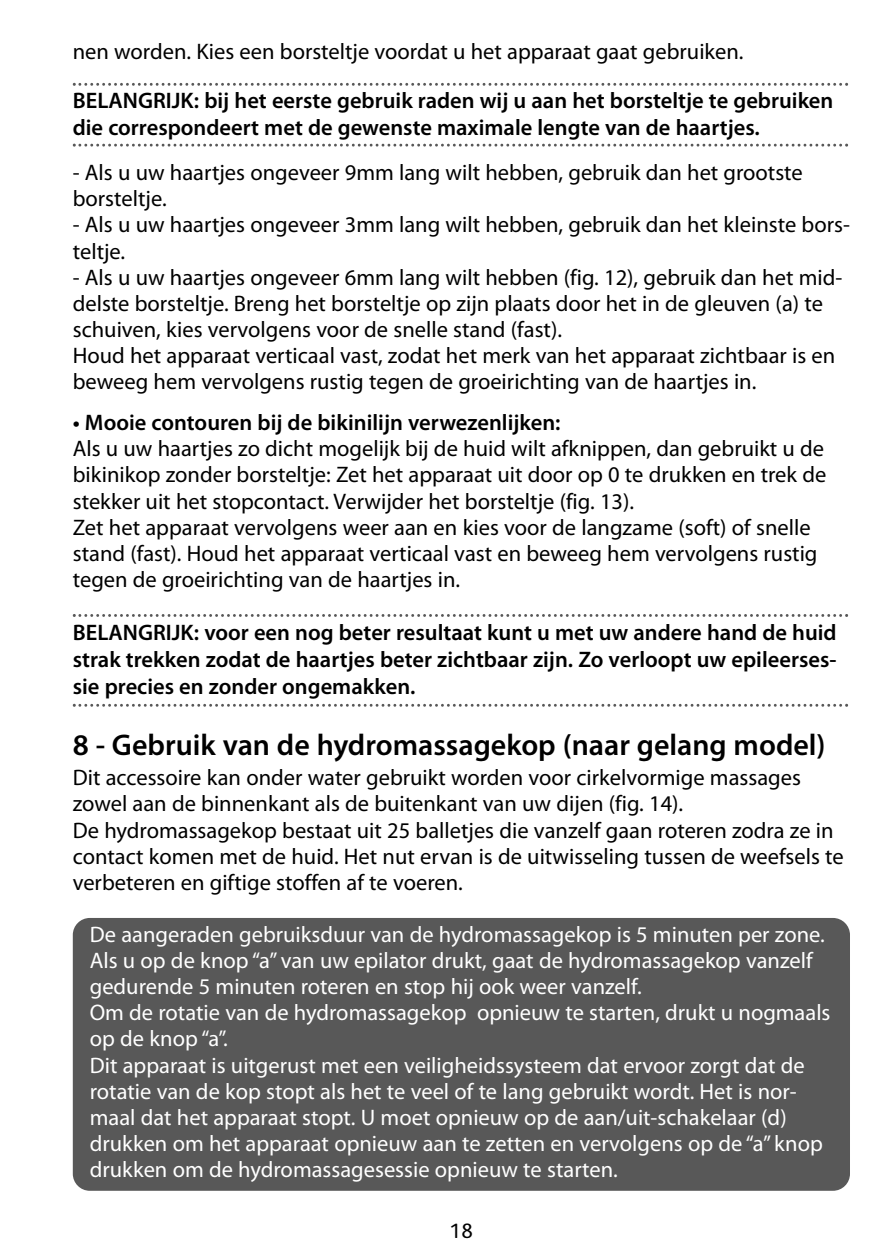
<style>
.page{position:relative;width:892px;height:1259px;background:#fff}
.page>*{position:absolute;margin:0;border:0;box-sizing:border-box;transform-origin:0 0}
.t1{font:600 30px "Myriad Pro";color:#000}
.t2{font:22.5px/26.1px "Myriad Pro";color:#000}
.t3{font:22.5px/26.1px "Myriad Pro";color:#fff}
.t4{font:600 22.5px/27px "Myriad Pro";color:#000}
.t5{font:20.7px "FS Albert";color:#000}
</style>
<div class="page">
<div style="left:73px;top:917px;width:777px;height:273px;background:#585858;border-radius:17px"></div>
<svg style="left:73px;top:614px;width:775px;height:3px"></svg>
<svg style="left:73px;top:703px;width:775px;height:3px"></svg>
<svg style="left:73px;top:83px;width:775px;height:3px"></svg>
<svg style="left:73px;top:144px;width:775px;height:3px"></svg>
<p class="t2" style="left:73px;top:40px;width:672px">nen worden. Kies een borsteltje voordat u het apparaat gaat gebruiken.</p>
<p class="t4" style="left:73px;top:89px;width:762px">BELANGRIJK: bij het eerste gebruik raden wij u aan het borsteltje te gebruiken die correspondeert met de gewenste maximale lengte van de haartjes.</p>
<p class="t2" style="left:73px;top:161px;width:731px">- Als u uw haartjes ongeveer 9mm lang wilt hebben, gebruik dan het grootste borsteltje.</p>
<p class="t2" style="left:73px;top:213px;width:779px">- Als u uw haartjes ongeveer 3mm lang wilt hebben, gebruik dan het kleinste bors&shy;teltje.</p>
<p class="t2" style="left:73px;top:266px;width:771px">- Als u uw haartjes ongeveer 6mm lang wilt hebben (fig. 12), gebruik dan het mid&shy;delste borsteltje. Breng het borsteltje op zijn plaats door het in de gleuven (a) te schuiven, kies vervolgens voor de snelle stand (fast).<br>Houd het apparaat verticaal vast, zodat het merk van het apparaat zichtbaar is en beweeg hem vervolgens rustig tegen de groeirichting van de haartjes in.</p>
<p class="t4" style="left:73px;top:411px;width:489px">• Mooie contouren bij de bikinilijn verwezenlijken:</p>
<p class="t2" style="left:73px;top:437px;width:755px">Als u uw haartjes zo dicht mogelijk bij de huid wilt afknippen, dan gebruikt u de bikinikop zonder borsteltje: Zet het apparaat uit door op 0 te drukken en trek de stekker uit het stopcontact. Verwijder het borsteltje (fig. 13).<br>Zet het apparaat vervolgens weer aan en kies voor de langzame (soft) of snelle stand (fast). Houd het apparaat verticaal vast en beweeg hem vervolgens rustig tegen de groeirichting van de haartjes in.</p>
<p class="t4" style="left:73px;top:620px;width:765px;text-align:justify">BELANGRIJK: voor een nog beter resultaat kunt u met uw andere hand de huid strak trekken zodat de haartjes beter zichtbaar zijn. Zo verloopt uw epileerses&shy;sie precies en zonder ongemakken.</p>
<h1 class="t1" style="left:73px;top:733px;width:754px">8 - Gebruik van de hydromassagekop (naar gelang model)</h1>
<p class="t2" style="left:73px;top:766px;width:772px">Dit accessoire kan onder water gebruikt worden voor cirkelvormige massages zowel aan de binnenkant als de buitenkant van uw dijen (fig. 14).<br>De hydromassagekop bestaat uit 25 balletjes die vanzelf gaan roteren zodra ze in contact komen met de huid. Het nut ervan is de uitwisseling tussen de weefsels te verbeteren en giftige stoffen af te voeren.</p>
<p class="t3" style="left:90px;top:923px;width:742px">De aangeraden gebruiksduur van de hydromassagekop is 5 minuten per zone.<br>Als u op de knop “a” van uw epilator drukt, gaat de hydromassagekop vanzelf gedurende 5 minuten roteren en stop hij ook weer vanzelf.<br>Om de rotatie van de hydromassagekop opnieuw te starten, drukt u nogmaals op de knop “a”.<br>Dit apparaat is uitgerust met een veiligheidssysteem dat ervoor zorgt dat de rotatie van de kop stopt als het te veel of te lang gebruikt wordt. Het is nor&shy;maal dat het apparaat stopt. U moet opnieuw op de aan/uit-schakelaar (d) drukken om het apparaat opnieuw aan te zetten en vervolgens op de “a” knop drukken om de hydromassagesessie opnieuw te starten.</p>
<p class="t5" style="left:450px;top:1223px;width:25px">18</p>
</div>
